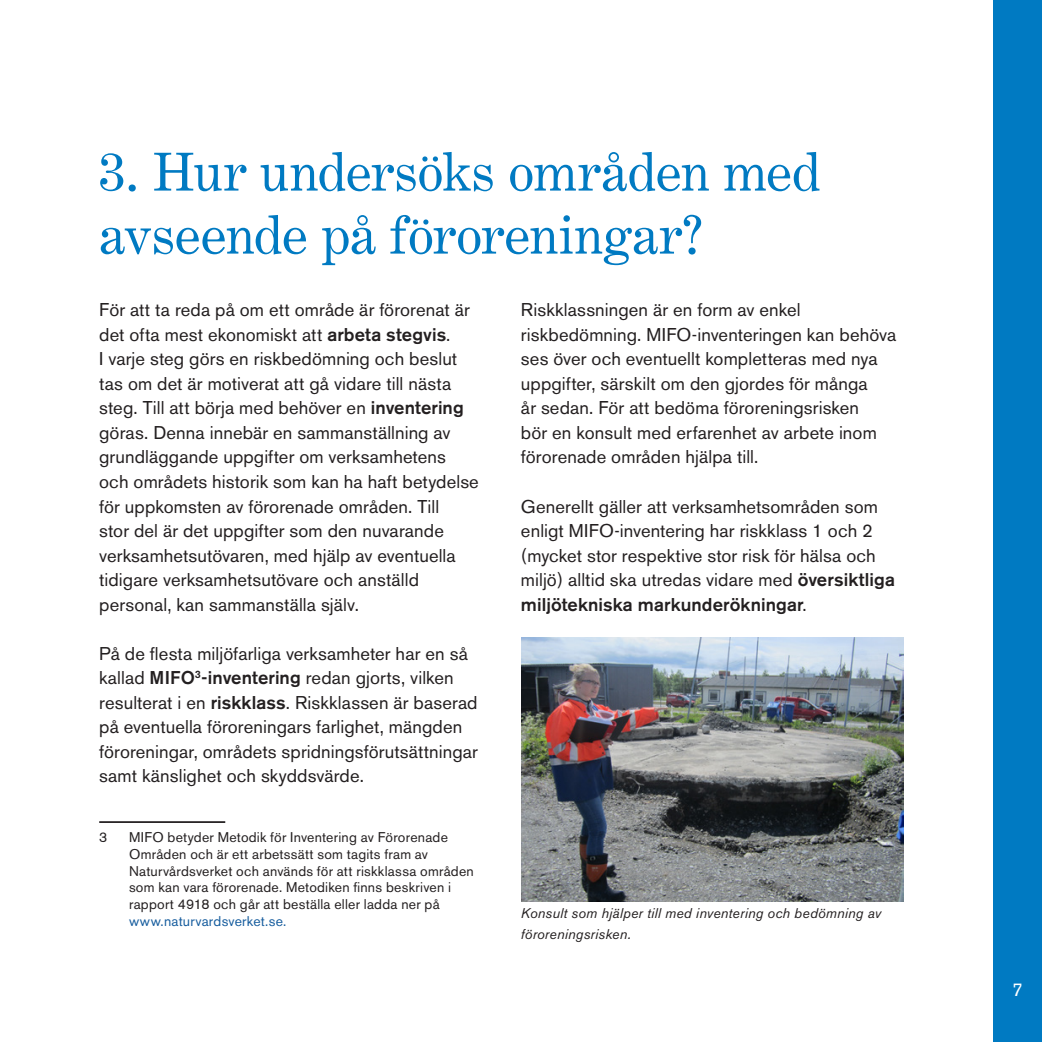
<style>
.page{position:relative;width:1042px;height:1042px;background:#fff}
.page>*{position:absolute;margin:0;border:0;box-sizing:border-box;transform-origin:0 0}
.Rubrik_1{font:52.5px/63px "Century Expanded";letter-spacing:-.01em;color:#007ac2}
.Brödtext{font:18.38px/24.5px "Akzidenz Grotesk BE";letter-spacing:.005em;color:#231f20}
.t1{font:18.38px "Akzidenz Grotesk BE";color:#fff}
.Fotnot{font:14px/16.8px "Akzidenz Grotesk BE";letter-spacing:.015em;color:#231f20}
.Bildtext{font:italic 14px/21px "Akzidenz Grotesk BE";letter-spacing:.015em;color:#231f20}
.s1{font-weight:500}
.s2{color:#175d9e}
</style>
<div class="page">
<div style="left:993px;top:0;width:49px;height:1042px;background:#007ac2"></div>
<hr style="left:99px;top:821px;width:126px;height:2px;background:#231f20">
<img style="left:521px;top:637px;width:382px;height:264px">
<p class="Rubrik_1" style="left:99px;top:140px;width:723px">3. Hur undersöks områden med avseende på föroreningar?</p>
<p class="Brödtext" style="left:99px;top:298px;width:381px">För att ta reda på om ett område är förorenat är det ofta mest ekonomiskt att <span class="s1">arbeta stegvis</span>.<br>I varje steg görs en riskbedömning och beslut tas om det är motiverat att gå vidare till nästa steg. Till att börja med behöver en <span class="s1">inventering </span>göras. Denna innebär en sammanställning av grundläggande uppgifter om verksamhetens och områdets historik som kan ha haft betydelse för uppkomsten av förorenade områden. Till<br>stor del är det uppgifter som den nuvarande verksamhetsutövaren, med hjälp av eventuella tidigare verksamhetsutövare och anställd personal, kan sammanställa själv.</p>
<p class="Brödtext" style="left:99px;top:641px;width:380px">På de flesta miljöfarliga verksamheter har en så kallad <span class="s1">MIFO</span><sup>3</sup><span class="s1">-inventering</span> redan gjorts, vilken resulterat i en <span class="s1">riskklass</span>. Riskklassen är baserad på eventuella föroreningars farlighet, mängden föroreningar, områdets spridningsförutsättningar samt känslighet och skyddsvärde.</p>
<p class="Brödtext" style="left:521px;top:298px;width:377px">Riskklassningen är en form av enkel riskbedömning. MIFO-inventeringen kan behöva ses över och eventuellt kompletteras med nya uppgifter, särskilt om den gjordes för många<br>år sedan. För att bedöma föroreningsrisken<br>bör en konsult med erfarenhet av arbete inom förorenade områden hjälpa till.</p>
<p class="Brödtext" style="left:521px;top:494px;width:375px">Generellt gäller att verksamhetsområden som enligt MIFO-inventering har riskklass 1 och 2 (mycket stor respektive stor risk för hälsa och miljö) alltid ska utredas vidare med <span class="s1">översiktliga miljötekniska markunderökningar</span>.</p>
<p class="Fotnot" style="left:99px;top:828px;width:10px">3</p>
<p class="Fotnot" style="left:129px;top:828px;width:320px">MIFO betyder Metodik för Inventering av Förorenade<br>Områden och är ett arbetssätt som tagits fram av</p>
<p class="Fotnot" style="left:129px;top:862px;width:346px">Naturvårdsverket och används för att riskklassa områden som kan vara förorenade. Metodiken finns beskriven i rapport 4918 och går att beställa eller ladda ner på <span class="s2">www.naturvardsverket.se.</span></p>
<p class="Bildtext" style="left:521px;top:903px;width:362px">Konsult som hjälper till med inventering och bedömning av föroreningsrisken.</p>
<p class="t1" style="left:1012px;top:979px;width:12px">7</p>
</div>
